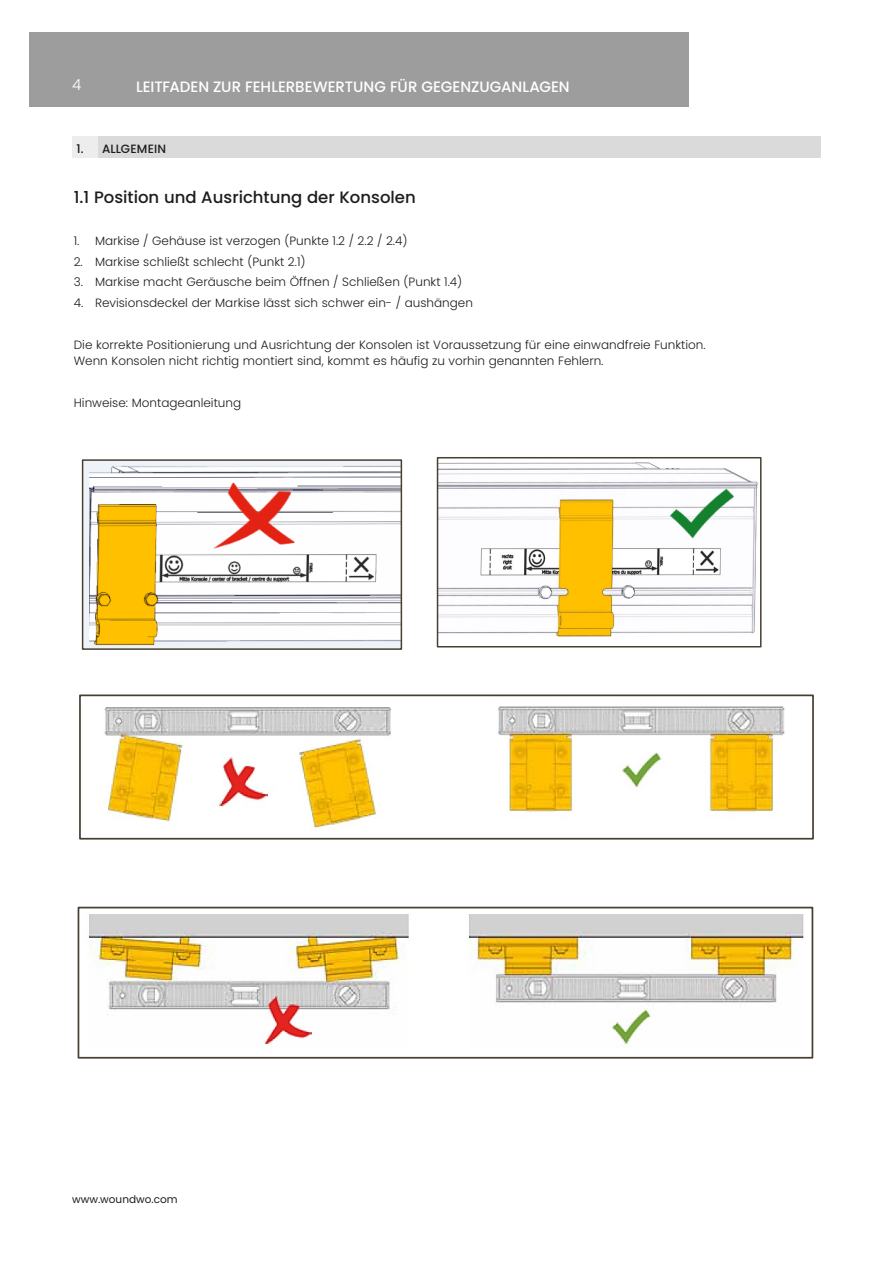
<style>
.page{position:relative;width:893px;height:1263px;background:#fff}
.page>*{position:absolute;margin:0;border:0;box-sizing:border-box;transform-origin:0 0}
.t1{font:500 16.5px "Poppins";color:#1d1d1b}
.t2{font:300 15.15px "Poppins";color:#fff}
.t3{font:500 15px "Poppins";color:#fff}
.t4{font:300 12px/16.5px "Poppins";color:#1d1d1b}
.Balken{font:500 12px "Poppins";letter-spacing:.01em;color:#1d1d1b}
.t5{font:10.5px "Poppins";color:#1d1d1b}
</style>
<div class="page">
<div style="left:30px;top:32px;width:659px;height:74px;background:#9d9d9d"></div>
<div style="left:72px;top:136px;width:26px;height:21px;background:#ededed"></div>
<div style="left:98px;top:136px;width:723px;height:21px;background:#dadada"></div>
<img style="left:85px;top:462px;width:314px;height:185px">
<div style="left:82px;top:459px;width:320px;height:191px;border:2px solid #474030"></div>
<img style="left:104px;top:706px;width:681px;height:123px">
<div style="left:79px;top:694px;width:735px;height:145px;border:2px solid #474030"></div>
<img style="left:89px;top:914px;width:715px;height:131px">
<div style="left:78px;top:907px;width:735px;height:151px;border:2px solid #474030"></div>
<img style="left:440px;top:462px;width:318px;height:175px">
<div style="left:437px;top:457px;width:324px;height:190px;border:2px solid #474030"></div>
<img style="left:212px;top:480px;width:84px;height:69px">
<img style="left:667px;top:486px;width:69px;height:57px">
<p class="t2" style="left:72px;top:76px;width:11px">4</p>
<p class="t3" style="left:136px;top:78px;width:435px">LEITFADEN ZUR FEHLERBEWERTUNG FÜR GEGENZUGANLAGEN</p>
<p class="Balken" style="left:77px;top:142px;width:9px">1.</p>
<p class="Balken" style="left:102px;top:142px;width:66px">ALLGEMEIN</p>
<p class="t1" style="left:74px;top:188px;width:343px">1.1 Position und Ausrichtung der Konsolen</p>
<p class="t4" style="left:74px;top:232px;width:335px">1. Markise / Gehäuse ist verzogen (Punkte 1.2 / 2.2 / 2.4)</p>
<p class="t4" style="left:74px;top:253px;width:233px">2. Markise schließt schlecht (Punkt 2.1)</p>
<p class="t4" style="left:74px;top:274px;width:390px">3. Markise macht Geräusche beim Öffnen / Schließen (Punkt 1.4)</p>
<p class="t4" style="left:74px;top:295px;width:401px">4. Revisionsdeckel der Markise lässt sich schwer ein- / aushängen</p>
<p class="t4" style="left:74px;top:336px;width:633px">Die korrekte Positionierung und Ausrichtung der Konsolen ist Voraussetzung für eine einwandfreie Funktion.<br>Wenn Konsolen nicht richtig montiert sind, kommt es häufig zu vorhin genannten Fehlern.</p>
<p class="t4" style="left:74px;top:394px;width:169px">Hinweise: Montageanleitung</p>
<p class="t5" style="left:72px;top:1194px;width:107px">www.woundwo.com</p>
</div>
